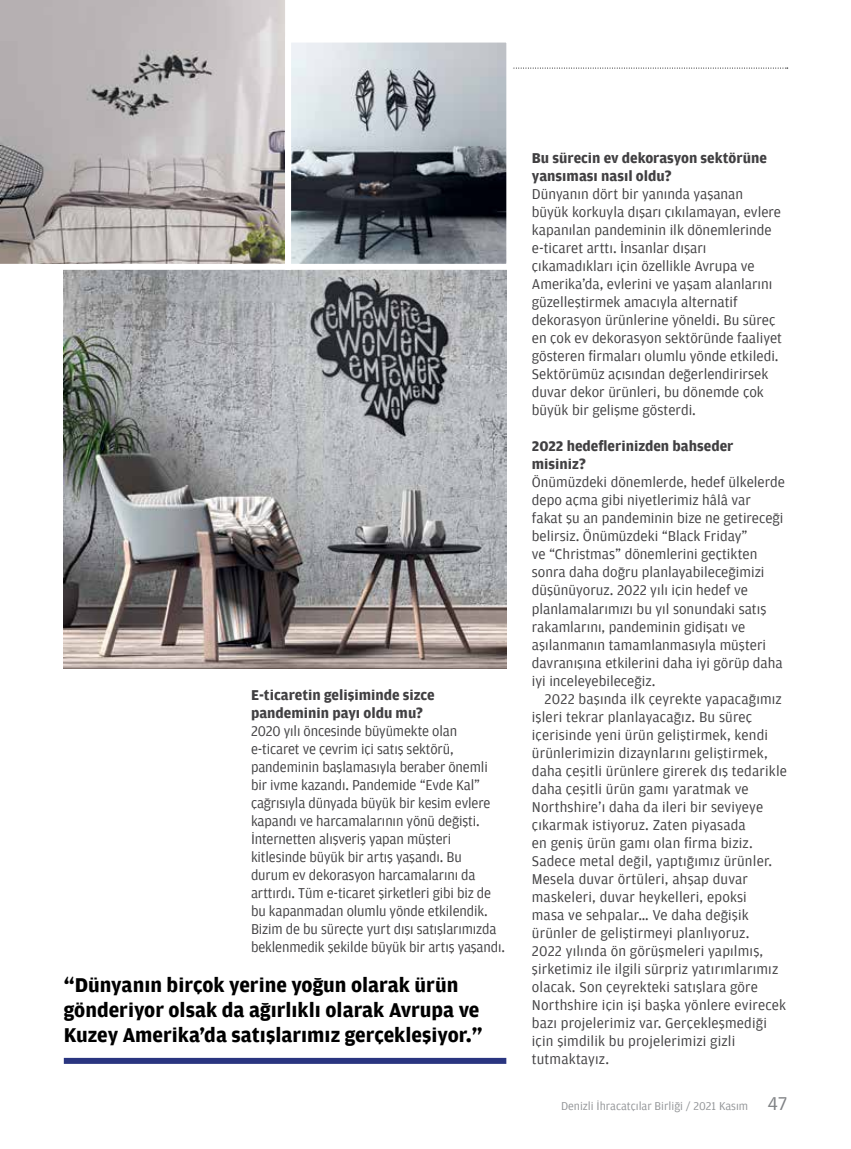
<style>
.page{position:relative;width:851px;height:1149px;background:#fff}
.page>*{position:absolute;margin:0;border:0;box-sizing:border-box;transform-origin:0 0}
.t1{font:700 21px/25.2px "Amplitude Bold Z";color:#000}
.t2{font:15px/18px "Amplitude Book Z";color:#414042}
.t3{font:700 15px/18px "Amplitude Bold Z";color:#414042}
.t4{font:12px "Amplitude Book Z";color:#939598}
.s1{font-size:19.5px;color:#808285}
</style>
<div class="page">
<svg style="left:516px;top:68px;width:271px;height:1px"></svg>
<div style="left:64px;top:1057px;width:442px;height:6px;background:#2a3580"></div>
<img style="left:64px;top:273px;width:442px;height:395px">
<svg style="left:0;top:0;width:285px;height:273px;background:#b6b1b0"></svg>
<svg style="left:282px;top:34px;width:233px;height:239px;background:#969ba1"></svg>
<p class="t3" style="left:251px;top:685px;width:185px">E-ticaretin gelişiminde sizce pandeminin payı oldu mu?</p>
<p class="t2" style="left:251px;top:721px;width:255px">2020 yılı öncesinde büyümekte olan e-ticaret ve çevrim içi satış sektörü, pandeminin başlamasıyla beraber önemli bir ivme kazandı. Pandemide “Evde Kal” çağrısıyla dünyada büyük bir kesim evlere kapandı ve harcamalarının yönü değişti.<br>İnternetten alışveriş yapan müşteri kitlesinde büyük bir artış yaşandı. Bu<br>durum ev dekorasyon harcamalarını da arttırdı. Tüm e-ticaret şirketleri gibi biz de bu kapanmadan olumlu yönde etkilendik.<br>Bizim de bu süreçte yurt dışı satışlarımızda beklenmedik şekilde büyük bir artış yaşandı.</p>
<h1 class="t1" style="left:64px;top:971px;width:420px">“Dünyanın birçok yerine yoğun olarak ürün gönderiyor olsak da ağırlıklı olarak Avrupa ve<br>Kuzey Amerika’da satışlarımız gerçekleşiyor.”</h1>
<p class="t3" style="left:531px;top:149px;width:236px">Bu sürecin ev dekorasyon sektörüne yansıması nasıl oldu?</p>
<p class="t2" style="left:531px;top:185px;width:252px">Dünyanın dört bir yanında yaşanan büyük korkuyla dışarı çıkılamayan, evlere kapanılan pandeminin ilk dönemlerinde e-ticaret arttı. İnsanlar dışarı çıkamadıkları için özellikle Avrupa ve Amerika’da, evlerini ve yaşam alanlarını güzelleştirmek amacıyla alternatif dekorasyon ürünlerine yöneldi. Bu süreç en çok ev dekorasyon sektöründe faaliyet gösteren firmaları olumlu yönde etkiledi.<br>Sektörümüz açısından değerlendirirsek duvar dekor ürünleri, bu dönemde çok büyük bir gelişme gösterdi.</p>
<p class="t3" style="left:531px;top:437px;width:203px">2022 hedeflerinizden bahseder misiniz?</p>
<p class="t2" style="left:531px;top:473px;width:255px">Önümüzdeki dönemlerde, hedef ülkelerde depo açma gibi niyetlerimiz hâlâ var fakat şu an pandeminin bize ne getireceği belirsiz. Önümüzdeki “Black Friday”<br>ve “Christmas” dönemlerini geçtikten sonra daha doğru planlayabileceğimizi düşünüyoruz. 2022 yılı için hedef ve planlamalarımızı bu yıl sonundaki satış rakamlarını, pandeminin gidişatı ve aşılanmanın tamamlanmasıyla müşteri davranışına etkilerini daha iyi görüp daha iyi inceleyebileceğiz.</p>
<p class="t2" style="left:531px;top:689px;width:257px;text-indent:13px">2022 başında ilk çeyrekte yapacağımız işleri tekrar planlayacağız. Bu süreç içerisinde yeni ürün geliştirmek, kendi ürünlerimizin dizaynlarını geliştirmek, daha çeşitli ürünlere girerek dış tedarikle daha çeşitli ürün gamı yaratmak ve Northshire’ı daha da ileri bir seviyeye çıkarmak istiyoruz. Zaten piyasada<br>en geniş ürün gamı olan firma biziz.<br>Sadece metal değil, yaptığımız ürünler.<br>Mesela duvar örtüleri, ahşap duvar maskeleri, duvar heykelleri, epoksi<br>masa ve sehpalar… Ve daha değişik ürünler de geliştirmeyi planlıyoruz.<br>2022 yılında ön görüşmeleri yapılmış, şirketimiz ile ilgili sürpriz yatırımlarımız olacak. Son çeyrekteki satışlara göre Northshire için işi başka yönlere evirecek bazı projelerimiz var. Gerçekleşmediği için şimdilik bu projelerimizi gizli tutmaktayız.</p>
<p class="t4" style="left:561px;top:1099px;width:228px">Denizli İhracatçılar Birliği / 2021 Kasım <span class="s1">47</span></p>
</div>
